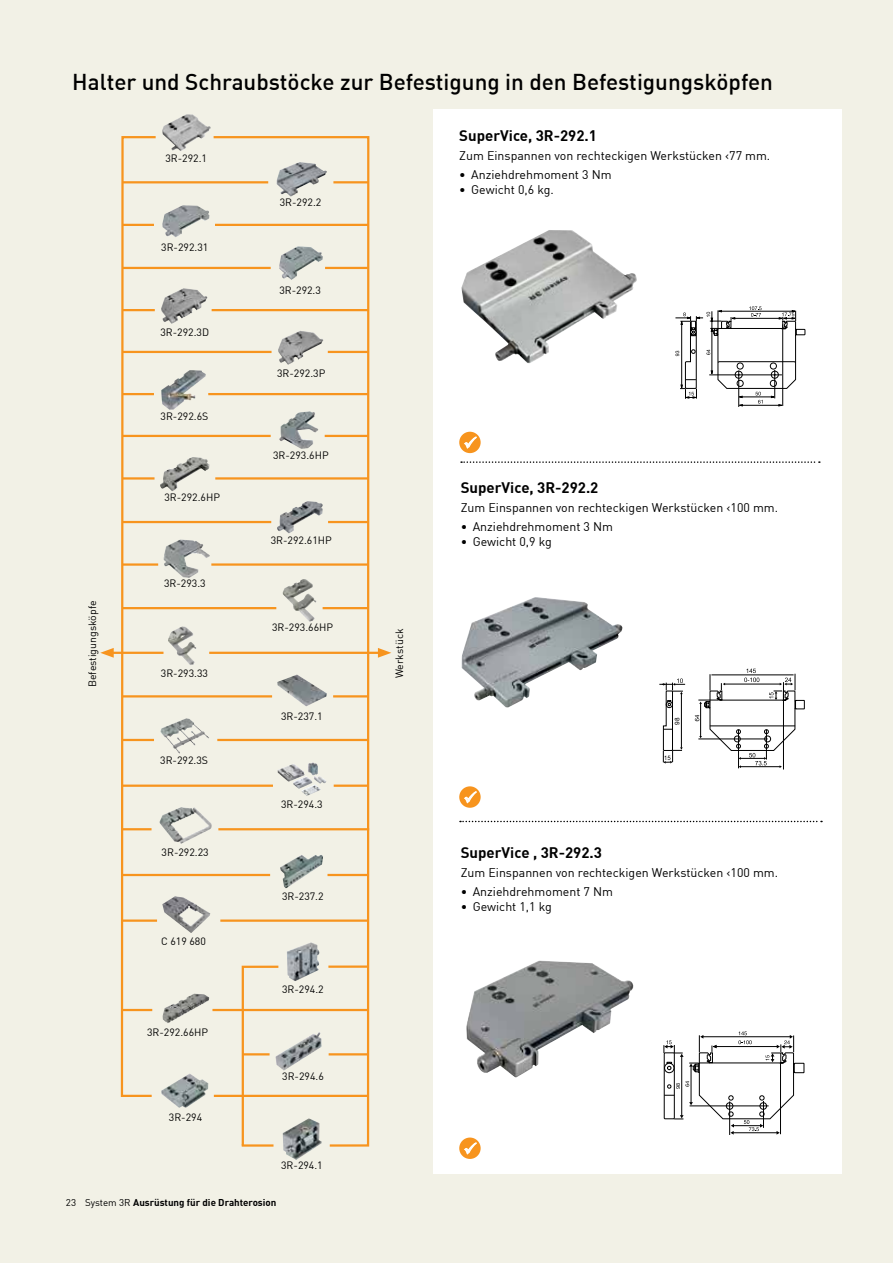
<style>
.page{position:relative;width:893px;height:1263px;background:#fff}
.page>*{position:absolute;margin:0;border:0;box-sizing:border-box;transform-origin:0 0}
.t1{font:500 22.5px "DIN";color:#000}
.t2{font:700 15px "DIN";color:#000}
.t3{font:12.3px "DIN";color:#000}
.t4{font:10.5px "DIN";color:#000}
.t5{font:700 9.75px "DIN";color:#000}
.t6{font:9.75px "DIN";color:#000}
.t7{font:6.45px "Arial";color:#000}
.s1{font-weight:400}
</style>
<div class="page">
<hr style="left:0;top:0;width:1px;height:1263px;background:#f2f1e6">
<div style="left:1px;top:0;width:892px;height:1263px;background:#f2f1e6"></div>
<div style="left:434px;top:109px;width:408px;height:1065px;background:#fff"></div>
<hr style="left:123px;top:435px;width:148px;height:2px;background:#f7941e">
<hr style="left:123px;top:784px;width:150px;height:3px;background:#f7941e">
<hr style="left:110px;top:652px;width:53px;height:2px;background:#f7941e">
<svg style="left:100px;top:648px;width:14px;height:10px"></svg>
<hr style="left:123px;top:607px;width:153px;height:2px;background:#f7941e">
<hr style="left:123px;top:521px;width:148px;height:2px;background:#f7941e">
<hr style="left:123px;top:695px;width:149px;height:2px;background:#f7941e">
<hr style="left:122px;top:874px;width:148px;height:2px;background:#f7941e">
<hr style="left:123px;top:181px;width:145px;height:2px;background:#f7941e">
<hr style="left:123px;top:267px;width:148px;height:2px;background:#f7941e">
<hr style="left:123px;top:351px;width:149px;height:2px;background:#f7941e">
<img style="left:461px;top:230px;width:176px;height:133px">
<svg style="left:675px;top:306px;width:131px;height:101px"></svg>
<svg style="left:459px;top:432px;width:22px;height:21px"></svg>
<hr style="left:729px;top:1101px;width:1px;height:34px;background:#000">
<svg style="left:664px;top:1031px;width:140px;height:103px"></svg>
<img style="left:462px;top:597px;width:161px;height:110px">
<hr style="left:783px;top:682px;width:1px;height:87px;background:#000">
<svg style="left:659px;top:669px;width:146px;height:99px"></svg>
<img style="left:466px;top:960px;width:168px;height:117px">
<svg style="left:459px;top:786px;width:22px;height:22px"></svg>
<svg style="left:459px;top:1137px;width:22px;height:22px"></svg>
<img style="left:161px;top:1074px;width:47px;height:34px">
<img style="left:160px;top:718px;width:49px;height:35px">
<img style="left:162px;top:205px;width:47px;height:32px">
<img style="left:283px;top:1148px;width:31px;height:12px">
<img style="left:163px;top:539px;width:47px;height:39px">
<img style="left:159px;top:807px;width:52px;height:37px">
<img style="left:163px;top:994px;width:46px;height:29px">
<img style="left:168px;top:626px;width:28px;height:39px">
<img style="left:162px;top:114px;width:49px;height:37px">
<img style="left:162px;top:896px;width:48px;height:37px">
<img style="left:161px;top:370px;width:45px;height:40px">
<img style="left:161px;top:288px;width:46px;height:36px">
<img style="left:160px;top:457px;width:50px;height:34px">
<hr style="left:209px;top:652px;width:173px;height:2px;background:#f7941e">
<svg style="left:378px;top:648px;width:13px;height:10px"></svg>
<svg style="left:211px;top:136px;width:160px;height:1012px"></svg>
<hr style="left:333px;top:181px;width:36px;height:2px;background:#f7941e">
<hr style="left:215px;top:224px;width:154px;height:2px;background:#f7941e">
<hr style="left:325px;top:267px;width:43px;height:2px;background:#f7941e">
<hr style="left:212px;top:309px;width:157px;height:2px;background:#f7941e">
<hr style="left:328px;top:351px;width:40px;height:2px;background:#f7941e">
<hr style="left:208px;top:393px;width:160px;height:2px;background:#f7941e">
<hr style="left:325px;top:435px;width:43px;height:2px;background:#f7941e">
<hr style="left:215px;top:477px;width:154px;height:3px;background:#f7941e">
<hr style="left:328px;top:521px;width:40px;height:2px;background:#f7941e">
<hr style="left:211px;top:563px;width:157px;height:3px;background:#f7941e">
<hr style="left:323px;top:607px;width:45px;height:2px;background:#f7941e">
<hr style="left:333px;top:695px;width:35px;height:2px;background:#f7941e">
<hr style="left:217px;top:739px;width:151px;height:2px;background:#f7941e">
<hr style="left:334px;top:784px;width:34px;height:3px;background:#f7941e">
<hr style="left:218px;top:828px;width:151px;height:2px;background:#f7941e">
<hr style="left:327px;top:874px;width:41px;height:2px;background:#f7941e">
<hr style="left:220px;top:919px;width:148px;height:3px;background:#f7941e">
<hr style="left:328px;top:965px;width:40px;height:3px;background:#f7941e">
<hr style="left:212px;top:1009px;width:156px;height:2px;background:#f7941e">
<hr style="left:329px;top:1053px;width:39px;height:2px;background:#f7941e">
<svg style="left:120px;top:136px;width:38px;height:961px"></svg>
<svg style="left:460px;top:821px;width:362px;height:1px"></svg>
<svg style="left:461px;top:461px;width:359px;height:2px"></svg>
<svg style="left:463px;top:435px;width:15px;height:16px"></svg>
<svg style="left:463px;top:790px;width:15px;height:15px"></svg>
<svg style="left:463px;top:1141px;width:15px;height:15px"></svg>
<h1 class="t1" style="left:72px;top:68px;width:702px">Halter und Schraubstöcke zur Befestigung in den Befestigungsköpfen</h1>
<p class="t4" style="left:86px;top:687px;width:88px;rotate:-90deg">Befestigungsköpfe</p>
<p class="t4" style="left:165px;top:152px;width:43px">3R-292.1</p>
<p class="t4" style="left:161px;top:240px;width:49px">3R-292.31</p>
<p class="t4" style="left:160px;top:325px;width:50px">3R-292.3D</p>
<p class="t4" style="left:161px;top:409px;width:49px">3R-292.6S</p>
<p class="t4" style="left:164px;top:491px;width:57px">3R-292.6HP</p>
<p class="t4" style="left:164px;top:577px;width:43px">3R-293.3</p>
<p class="t4" style="left:161px;top:667px;width:49px">3R-293.33</p>
<p class="t4" style="left:160px;top:754px;width:49px">3R-292.3S</p>
<p class="t4" style="left:162px;top:845px;width:49px">3R-292.23</p>
<p class="t4" style="left:161px;top:934px;width:46px">C 619 680</p>
<p class="t4" style="left:147px;top:1025px;width:63px">3R-292.66HP</p>
<p class="t4" style="left:169px;top:1111px;width:35px">3R-294</p>
<p class="t4" style="left:280px;top:196px;width:43px">3R-292.2</p>
<p class="t4" style="left:279px;top:283px;width:43px">3R-292.3</p>
<p class="t4" style="left:277px;top:366px;width:50px">3R-292.3P</p>
<p class="t4" style="left:273px;top:449px;width:57px">3R-293.6HP</p>
<p class="t4" style="left:271px;top:534px;width:63px">3R-292.61HP</p>
<p class="t4" style="left:272px;top:621px;width:63px">3R-293.66HP</p>
<p class="t4" style="left:281px;top:710px;width:43px">3R-237.1</p>
<p class="t4" style="left:281px;top:798px;width:43px">3R-294.3</p>
<p class="t4" style="left:282px;top:889px;width:43px">3R-237.2</p>
<p class="t4" style="left:282px;top:982px;width:43px">3R-294.2</p>
<p class="t4" style="left:282px;top:1069px;width:43px">3R-294.6</p>
<p class="t4" style="left:281px;top:1159px;width:43px">3R-294.1</p>
<p class="t6" style="left:66px;top:1196px;width:12px">23</p>
<p class="t5" style="left:85px;top:1196px;width:193px"><span class="s1">System 3R</span> Ausrüstung für die Drahterosion</p>
<p class="t2" style="left:459px;top:126px;width:139px">SuperVice, 3R-292.1</p>
<p class="t3" style="left:459px;top:148px;width:313px">Zum Einspannen von rechteckigen Werkstücken &lt;77 mm.</p>
<p class="t3" style="left:459px;top:167px;width:154px">• Anziehdrehmoment 3 Nm</p>
<p class="t3" style="left:459px;top:182px;width:96px">• Gewicht 0,6 kg.</p>
<p class="t4" style="left:393px;top:678px;width:51px;rotate:-90deg">Werkstück</p>
<p class="t2" style="left:461px;top:478px;width:139px">SuperVice, 3R-292.2</p>
<p class="t3" style="left:461px;top:500px;width:319px">Zum Einspannen von rechteckigen Werkstücken &lt;100 mm.</p>
<p class="t3" style="left:461px;top:519px;width:154px">• Anziehdrehmoment 3 Nm</p>
<p class="t3" style="left:461px;top:534px;width:93px">• Gewicht 0,9 kg</p>
<p class="t7" style="left:673px;top:725px;width:9px;rotate:-90deg">98</p>
<p class="t2" style="left:461px;top:842px;width:143px">SuperVice , 3R-292.3</p>
<p class="t3" style="left:461px;top:865px;width:319px">Zum Einspannen von rechteckigen Werkstücken &lt;100 mm.</p>
<p class="t3" style="left:461px;top:884px;width:154px">• Anziehdrehmoment 7 Nm</p>
<p class="t3" style="left:461px;top:899px;width:93px">• Gewicht 1,1 kg</p>
</div>
